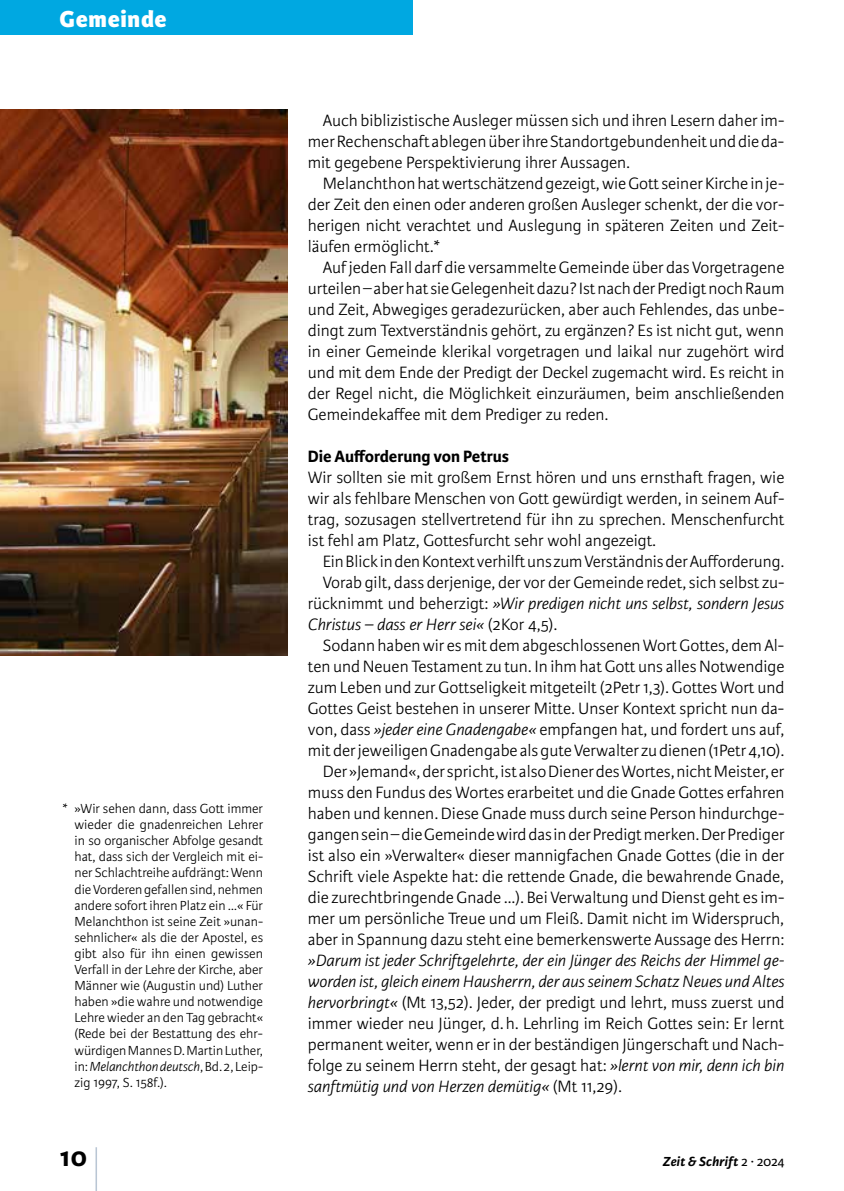
<style>
.page{position:relative;width:844px;height:1191px;background:#fff}
.page>*{position:absolute;margin:0;border:0;box-sizing:border-box;transform-origin:0 0}
.t1{font:300 59.5px "Karmina Sans Basic";color:#9aacc1;scale:.29 1}
.t2{font:700 28px "Karmina Sans Basic";color:#000}
.t3{font:800 24.5px "Karmina Sans Basic";letter-spacing:.03em;color:#fff}
.t4{font:300 17.5px/21px "Karmina Sans Basic";color:#000;text-align:justify}
.t5{font:italic 300 17.5px "Karmina Sans Basic";color:#000}
.t6{font:700 17.5px "Karmina Sans Basic";color:#000}
.t7{font:300 14px/16.1px "Karmina Sans Basic";color:#000;text-align:justify}
.t8{font:italic 700 14px "Karmina Sans Basic";letter-spacing:.015em;color:#000}
.s1{font-style:italic}
.s2{font-style:normal}
.s3{font-weight:400;font-style:normal}
</style>
<div class="page">
<div style="left:0;top:0;width:412px;height:35px;background:#00a8e1"></div>
<img style="left:0;top:109px;width:288px;height:546px">
<h3 class="t3" style="left:60px;top:4px;width:109px">Gemeinde</h3>
<p class="t7" style="left:74px;top:800px;width:190px;text-indent:-12px">* »Wir sehen dann, dass Gott immer wieder die gnadenreichen Lehrer in so organischer Abfolge gesandt hat, dass sich der Vergleich mit ei&shy;ner Schlachtreihe aufdrängt: Wenn die Vorderen gefallen sind, nehmen andere sofort ihren Platz ein …« Für Melanchthon ist seine Zeit »unan&shy;sehnlicher« als die der Apostel, es gibt also für ihn einen gewissen Verfall in der Lehre der Kirche, aber Männer wie (Augustin und) Luther haben »die wahre und notwendige Lehre wieder an den Tag gebracht« (Rede bei der Bestattung des ehr&shy;würdigen Mannes D. Martin Luther, in: <span class="s1">Melanchthon deutsch</span>, Bd. 2, Leip&shy;zig 1997, S. 158f.).</p>
<p class="t4" style="left:308px;top:110px;width:478px;text-indent:15px">Auch biblizistische Ausleger müssen sich und ihren Lesern daher im&shy;mer Rechenschaft ablegen über ihre Standortgebundenheit und die da&shy;mit gegebene Perspektivierung ihrer Aussagen.</p>
<p class="t4" style="left:308px;top:173px;width:478px;text-indent:15px">Melanchthon hat wertschätzend gezeigt, wie Gott seiner Kirche in je&shy;der Zeit den einen oder anderen großen Ausleger schenkt, der die vor&shy;herigen nicht verachtet und Auslegung in späteren Zeiten und Zeit&shy;läufen ermöglicht.*</p>
<p class="t4" style="left:308px;top:257px;width:478px;text-indent:15px">Auf jeden Fall darf die versammelte Gemeinde über das Vorgetragene urteilen – aber hat sie Gelegenheit dazu? Ist nach der Predigt noch Raum und Zeit, Abwegiges geradezurücken, aber auch Fehlendes, das unbe&shy;dingt zum Textverständnis gehört, zu ergänzen? Es ist nicht gut, wenn in einer Gemeinde klerikal vorgetragen und laikal nur zugehört wird und mit dem Ende der Predigt der Deckel zugemacht wird. Es reicht in der Regel nicht, die Möglichkeit einzuräumen, beim anschließenden Gemeindekaffee mit dem Prediger zu reden.</p>
<p class="t6" style="left:308px;top:446px;width:203px">Die Aufforderung von Petrus</p>
<p class="t4" style="left:308px;top:467px;width:478px">Wir sollten sie mit großem Ernst hören und uns ernsthaft fragen, wie wir als fehlbare Menschen von Gott gewürdigt werden, in seinem Auf&shy;trag, sozusagen stellvertretend für ihn zu sprechen. Menschenfurcht ist fehl am Platz, Gottesfurcht sehr wohl angezeigt.</p>
<p class="t4" style="left:322px;top:551px;width:463px">Ein Blick in den Kontext verhilft uns zum Verständnis der Aufforderung.</p>
<p class="t4" style="left:322px;top:572px;width:463px">Vorab gilt, dass derjenige, der vor der Gemeinde redet, sich selbst zu-</p>
<p class="t5" style="left:308px;top:594px;width:478px"><span class="s2">rücknimmt und beherzigt:</span> »Wir predigen nicht uns selbst, sondern Jesus</p>
<p class="t5" style="left:308px;top:615px;width:251px">Christus – dass er Herr sei« <span class="s2">(2Kor 4,5).</span></p>
<p class="t4" style="left:322px;top:635px;width:463px">Sodann haben wir es mit dem abgeschlossenen Wort Gottes, dem Al-</p>
<p class="t4" style="left:308px;top:656px;width:478px">ten und Neuen Testament zu tun. In ihm hat Gott uns alles Notwendige</p>
<p class="t4" style="left:308px;top:677px;width:478px">zum Leben und zur Gottseligkeit mitgeteilt (2Petr 1,3). Gottes Wort und</p>
<p class="t4" style="left:308px;top:698px;width:478px">Gottes Geist bestehen in unserer Mitte. Unser Kontext spricht nun da-</p>
<p class="t4" style="left:308px;top:719px;width:478px">von, dass <span class="s1">»jeder eine Gnadengabe«</span> empfangen hat, und fordert uns auf,</p>
<p class="t4" style="left:308px;top:740px;width:478px">mit der jeweiligen Gnadengabe als gute Verwalter zu dienen (1Petr 4,10).</p>
<p class="t4" style="left:322px;top:761px;width:463px">Der »Jemand«, der spricht, ist also Diener des Wortes, nicht Meister, er</p>
<p class="t4" style="left:308px;top:782px;width:478px">muss den Fundus des Wortes erarbeitet und die Gnade Gottes erfahren</p>
<p class="t4" style="left:308px;top:803px;width:478px">haben und kennen. Diese Gnade muss durch seine Person hindurchge-</p>
<p class="t4" style="left:308px;top:824px;width:478px">gangen sein – die Gemeinde wird das in der Predigt merken. Der Prediger</p>
<p class="t4" style="left:308px;top:845px;width:478px">ist also ein »Verwalter« dieser mannigfachen Gnade Gottes (die in der</p>
<p class="t4" style="left:308px;top:866px;width:478px">Schrift viele Aspekte hat: die rettende Gnade, die bewahrende Gnade,</p>
<p class="t4" style="left:308px;top:887px;width:478px">die zurechtbringende Gnade …). Bei Verwaltung und Dienst geht es im-</p>
<p class="t4" style="left:308px;top:908px;width:478px">mer um persönliche Treue und um Fleiß. Damit nicht im Widerspruch,</p>
<p class="t4" style="left:308px;top:929px;width:478px">aber in Spannung dazu steht eine bemerkenswerte Aussage des Herrn:</p>
<p class="t4" style="left:308px;top:950px;width:478px"><span class="s1">»Darum ist jeder Schriftgelehrte, der ein Jünger des Reichs der Himmel ge&shy;worden ist, gleich einem Hausherrn, der aus seinem Schatz Neues und Altes hervorbringt«</span> (Mt 13,52). Jeder, der predigt und lehrt, muss zuerst und immer wieder neu Jünger, d.h. Lehrling im Reich Gottes sein: Er lernt permanent weiter, wenn er in der beständigen Jüngerschaft und Nach&shy;folge zu seinem Herrn steht, der gesagt hat: <span class="s1">»lernt von mir, denn ich bin sanftmütig und von Herzen demütig«</span> (Mt 11,29).</p>
<h2 class="t2" style="left:60px;top:1141px;width:29px">10</h2>
<h1 class="t1" style="left:94px;top:1140px;width:17px">|</h1>
<p class="t8" style="left:662px;top:1153px;width:123px">Zeit &amp; Schrift <span class="s3">2 ∙ 2024</span></p>
</div>
